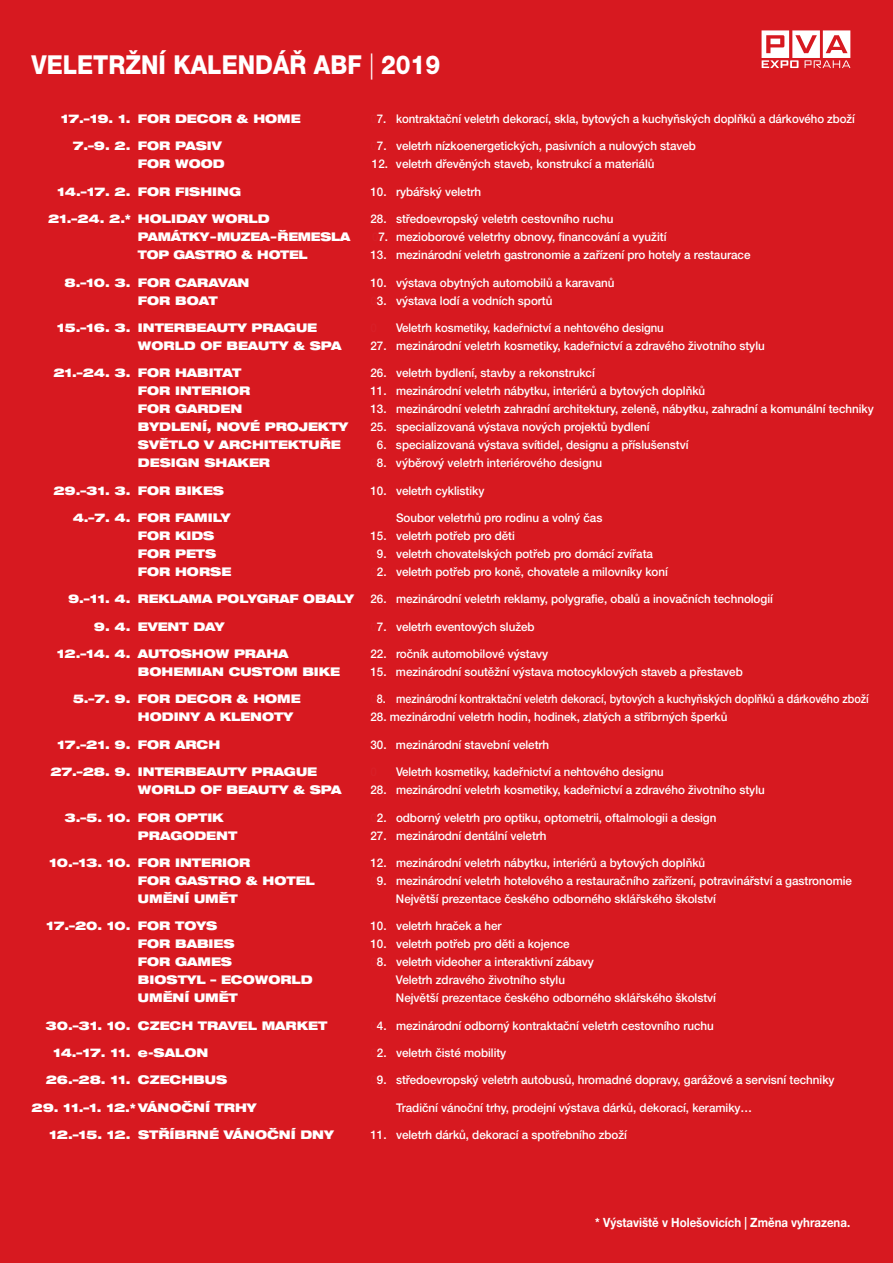
<style>
.page{position:relative;width:893px;height:1263px;background:#d71920}
.page>*{position:absolute;margin:0;border:0;box-sizing:border-box;transform-origin:0 0}
.t1{font:800 26.1px "Helvetica Neue LT Pro";color:#fff;scale:.9 1}
.t2{font:700 12.75px "Helvetica Neue LT Pro";color:#fff;scale:.9 1}
.t3{font:500 12px "Helvetica Neue LT Pro";letter-spacing:-.005em;color:#fff}
.t4{font:900 expanded 12px "Helvetica Neue LT Pro";letter-spacing:-.005em;color:#fff}
.t5{font:500 12px "Helvetica Neue LT Pro";letter-spacing:-.005em;color:#fff;scale:.95 1}
.t6{font:500 12px "Helvetica Neue LT Pro";letter-spacing:-.005em;color:#fff;scale:.9 1}
.t7{font:900 expanded 12px "Helvetica Neue LT Pro";letter-spacing:-.005em;color:#fff;scale:.95 1}
.s1{font-weight:300}
.s2{color:#d71f27}
.s3{color:#d71920}
</style>
<div class="page">
<svg style="left:762px;top:30px;width:88px;height:38px"></svg>
<h1 class="t1" style="left:31px;top:49px;width:456px">VELETRŽNÍ KALENDÁŘ ABF <span class="s1">|</span> 2019</h1>
<p class="t4" style="left:61px;top:111px;width:241px">17.–19. 1. FOR DECOR &amp; HOME</p>
<p class="t5" style="left:370px;top:112px;width:512px"><span class="s2">0</span>7. kontraktační veletrh dekorací, skla, bytových a kuchyňských doplňků a dárkového zboží</p>
<p class="t4" style="left:73px;top:138px;width:151px">7.–9. 2. FOR PASIV</p>
<p class="t3" style="left:370px;top:139px;width:327px"><span class="s2">0</span>7. veletrh nízkoenergetických, pasivních a nulových staveb</p>
<p class="t4" style="left:138px;top:156px;width:88px">FOR WOOD</p>
<p class="t3" style="left:372px;top:157px;width:284px">12. veletrh dřevěných staveb, konstrukcí a materiálů</p>
<p class="t4" style="left:57px;top:184px;width:185px">14.–17. 2. FOR FISHING</p>
<p class="t3" style="left:370px;top:184px;width:112px">10. rybářský veletrh</p>
<p class="t4" style="left:48px;top:211px;width:223px">21.–24. 2.* HOLIDAY WORLD</p>
<p class="t3" style="left:370px;top:212px;width:244px">28. středoevropský veletrh cestovního ruchu</p>
<p class="t7" style="left:138px;top:229px;width:225px">PAMÁTKY–MUZEA–ŘEMESLA</p>
<p class="t3" style="left:372px;top:230px;width:296px"><span class="s2">0</span>7. mezioborové veletrhy obnovy, financování a využití</p>
<p class="t7" style="left:138px;top:247px;width:180px">TOP GASTRO &amp; HOTEL</p>
<p class="t3" style="left:370px;top:248px;width:381px">13. mezinárodní veletrh gastronomie a zařízení pro hotely a restaurace</p>
<p class="t4" style="left:65px;top:274px;width:186px">8.–10. 3. FOR CARAVAN</p>
<p class="t3" style="left:370px;top:275px;width:245px">10. výstava obytných automobilů a karavanů</p>
<p class="t4" style="left:138px;top:292px;width:81px">FOR BOAT</p>
<p class="t3" style="left:370px;top:293px;width:183px"><span class="s2">0</span>3. výstava lodí a vodních sportů</p>
<p class="t4" style="left:57px;top:320px;width:262px">15.–16. 3. INTERBEAUTY PRAGUE</p>
<p class="t5" style="left:396px;top:320px;width:283px">Veletrh kosmetiky, kadeřnictví a nehtového designu</p>
<p class="t4" style="left:138px;top:338px;width:205px">WORLD OF BEAUTY &amp; SPA</p>
<p class="t3" style="left:370px;top:338px;width:396px">27. mezinárodní veletrh kosmetiky, kadeřnictví a zdravého životního stylu</p>
<p class="t4" style="left:53px;top:365px;width:190px">21.–24. 3. FOR HABITAT</p>
<p class="t3" style="left:370px;top:366px;width:226px">26. veletrh bydlení, stavby a rekonstrukcí</p>
<p class="t4" style="left:138px;top:383px;width:114px">FOR INTERIOR</p>
<p class="t3" style="left:370px;top:384px;width:336px">11. mezinárodní veletrh nábytku, interiérů a bytových doplňků</p>
<p class="t4" style="left:138px;top:401px;width:106px">FOR GARDEN</p>
<p class="t3" style="left:370px;top:402px;width:505px">13. mezinárodní veletrh zahradní architektury, zeleně, nábytku, zahradní a komunální techniky</p>
<p class="t4" style="left:138px;top:419px;width:212px">BYDLENÍ, NOVÉ PROJEKTY</p>
<p class="t3" style="left:370px;top:420px;width:281px">25. specializovaná výstava nových projektů bydlení</p>
<p class="t4" style="left:138px;top:437px;width:204px">SVĚTLO V ARCHITEKTUŘE</p>
<p class="t3" style="left:370px;top:438px;width:319px"><span class="s3">0</span>6. specializovaná výstava svítidel, designu a příslušenství</p>
<p class="t4" style="left:138px;top:455px;width:134px">DESIGN SHAKER</p>
<p class="t3" style="left:370px;top:456px;width:233px"><span class="s2">0</span>8. výběrový veletrh interiérového designu</p>
<p class="t4" style="left:53px;top:482px;width:172px">29.–31. 3. FOR BIKES</p>
<p class="t3" style="left:370px;top:483px;width:115px">10. veletrh cyklistiky</p>
<p class="t4" style="left:73px;top:510px;width:159px">4.–7. 4. FOR FAMILY</p>
<p class="t3" style="left:396px;top:511px;width:208px">Soubor veletrhů pro rodinu a volný čas</p>
<p class="t4" style="left:138px;top:528px;width:78px">FOR KIDS</p>
<p class="t3" style="left:370px;top:529px;width:146px">15. veletrh potřeb pro děti</p>
<p class="t4" style="left:138px;top:546px;width:80px">FOR PETS</p>
<p class="t3" style="left:370px;top:547px;width:284px"><span class="s2">0</span>9. veletrh chovatelských potřeb pro domácí zvířata</p>
<p class="t4" style="left:138px;top:564px;width:95px">FOR HORSE</p>
<p class="t3" style="left:370px;top:565px;width:299px"><span class="s2">0</span>2. veletrh potřeb pro koně, chovatele a milovníky koní</p>
<p class="t4" style="left:68px;top:591px;width:287px">9.–11. 4. REKLAMA POLYGRAF OBALY</p>
<p class="t3" style="left:370px;top:592px;width:404px">26. mezinárodní veletrh reklamy, polygrafie, obalů a inovačních technologií</p>
<p class="t4" style="left:94px;top:619px;width:132px">9. 4. EVENT DAY</p>
<p class="t3" style="left:370px;top:619px;width:166px"><span class="s2">0</span>7. veletrh eventových služeb</p>
<p class="t4" style="left:57px;top:646px;width:233px">12.–14. 4. AUTOSHOW PRAHA</p>
<p class="t3" style="left:370px;top:647px;width:179px">22. ročník automobilové výstavy</p>
<p class="t4" style="left:138px;top:664px;width:204px">BOHEMIAN CUSTOM BIKE</p>
<p class="t3" style="left:370px;top:665px;width:374px">15. mezinárodní soutěžní výstava motocyklových staveb a přestaveb</p>
<p class="t4" style="left:73px;top:691px;width:229px">5.–7. 9. FOR DECOR &amp; HOME</p>
<p class="t6" style="left:370px;top:692px;width:555px"><span class="s2">0</span>8. mezinárodní kontraktační veletrh dekorací, bytových a kuchyňských doplňků a dárkového zboží</p>
<p class="t4" style="left:138px;top:709px;width:157px">HODINY A KLENOTY</p>
<p class="t3" style="left:370px;top:710px;width:358px">28. mezinárodní veletrh hodin, hodinek, zlatých a stříbrných šperků</p>
<p class="t4" style="left:57px;top:737px;width:164px">17.–21. 9. FOR ARCH</p>
<p class="t3" style="left:370px;top:737px;width:180px">30. mezinárodní stavební veletrh</p>
<p class="t4" style="left:50px;top:764px;width:268px">27.–28. 9. INTERBEAUTY PRAGUE</p>
<p class="t5" style="left:396px;top:765px;width:283px">Veletrh kosmetiky, kadeřnictví a nehtového designu</p>
<p class="t4" style="left:138px;top:782px;width:205px">WORLD OF BEAUTY &amp; SPA</p>
<p class="t3" style="left:370px;top:783px;width:396px">28. mezinárodní veletrh kosmetiky, kadeřnictví a zdravého životního stylu</p>
<p class="t4" style="left:65px;top:809px;width:161px">3.–5. 10. FOR OPTIK</p>
<p class="t3" style="left:370px;top:810px;width:347px"><span class="s2">0</span>2. odborný veletrh pro optiku, optometrii, oftalmologii a design</p>
<p class="t4" style="left:138px;top:827px;width:101px">PRAGODENT</p>
<p class="t3" style="left:370px;top:828px;width:178px">27. mezinárodní dentální veletrh</p>
<p class="t4" style="left:49px;top:855px;width:203px">10.–13. 10. FOR INTERIOR</p>
<p class="t3" style="left:370px;top:855px;width:336px">12. mezinárodní veletrh nábytku, interiérů a bytových doplňků</p>
<p class="t4" style="left:138px;top:873px;width:178px">FOR GASTRO &amp; HOTEL</p>
<p class="t3" style="left:370px;top:873px;width:483px"><span class="s2">0</span>9. mezinárodní veletrh hotelového a restauračního zařízení, potravinářství a gastronomie</p>
<p class="t4" style="left:138px;top:891px;width:101px">UMĚNÍ UMĚT</p>
<p class="t3" style="left:396px;top:891px;width:322px">Největší prezentace českého odborného sklářského školství</p>
<p class="t4" style="left:46px;top:918px;width:173px">17.–20. 10. FOR TOYS</p>
<p class="t3" style="left:370px;top:919px;width:133px">10. veletrh hraček a her</p>
<p class="t4" style="left:138px;top:936px;width:98px">FOR BABIES</p>
<p class="t3" style="left:370px;top:937px;width:201px">10. veletrh potřeb pro děti a kojence</p>
<p class="t4" style="left:138px;top:954px;width:96px">FOR GAMES</p>
<p class="t3" style="left:370px;top:955px;width:225px"><span class="s2">0</span>8. veletrh videoher a interaktivní zábavy</p>
<p class="t4" style="left:138px;top:972px;width:176px">BIOSTYL – ECOWORLD</p>
<p class="t3" style="left:396px;top:973px;width:171px">Veletrh zdravého životního stylu</p>
<p class="t4" style="left:138px;top:990px;width:101px">UMĚNÍ UMĚT</p>
<p class="t3" style="left:396px;top:991px;width:322px">Největší prezentace českého odborného sklářského školství</p>
<p class="t4" style="left:46px;top:1017px;width:283px">30.–31. 10. CZECH TRAVEL MARKET</p>
<p class="t3" style="left:370px;top:1018px;width:345px"><span class="s2">0</span>4. mezinárodní odborný kontraktační veletrh cestovního ruchu</p>
<p class="t4" style="left:53px;top:1045px;width:157px">14.–17. 11. e-SALON</p>
<p class="t3" style="left:370px;top:1045px;width:137px"><span class="s2">0</span>2. veletrh čisté mobility</p>
<p class="t4" style="left:46px;top:1072px;width:183px">26.–28. 11. CZECHBUS</p>
<p class="t3" style="left:370px;top:1073px;width:466px"><span class="s2">0</span>9. středoevropský veletrh autobusů, hromadné dopravy, garážové a servisní techniky</p>
<p class="t4" style="left:31px;top:1099px;width:227px">29. 11.–1. 12.* VÁNOČNÍ TRHY</p>
<p class="t3" style="left:396px;top:1100px;width:358px">Tradiční vánoční trhy, prodejní výstava dárků, dekorací, keramiky…</p>
<p class="t4" style="left:49px;top:1127px;width:286px">12.–15. 12. STŘÍBRNÉ VÁNOČNÍ DNY</p>
<p class="t3" style="left:371px;top:1128px;width:258px">11. veletrh dárků, dekorací a spotřebního zboží</p>
<p class="t2" style="left:595px;top:1215px;width:285px">* Výstaviště v Holešovicích | Změna vyhrazena.</p>
</div>
